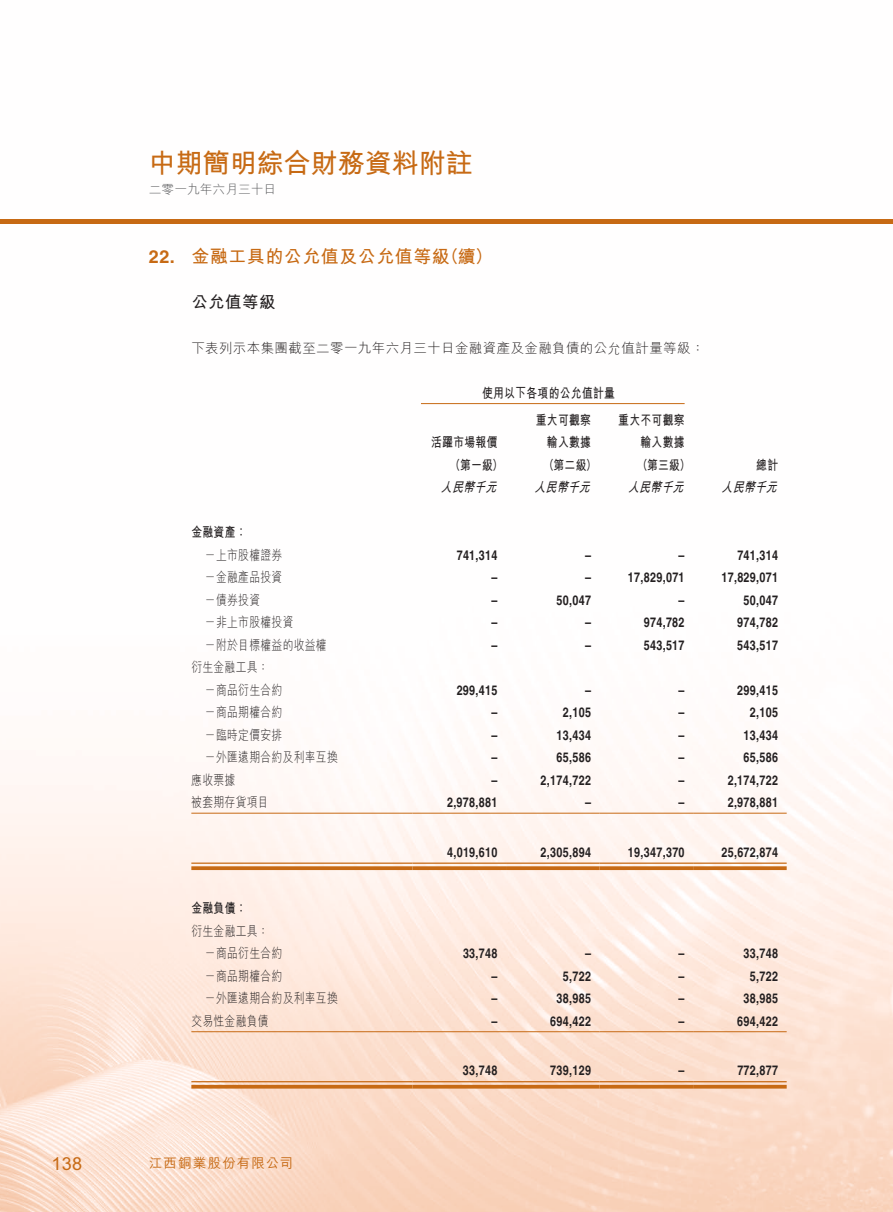
<style>
.page{position:relative;width:893px;height:1212px;background:#fff}
.page>*{position:absolute;margin:0;border:0;box-sizing:border-box;transform-origin:0 0}
.t1{font:700 27px "M Hei HK";color:#c76a14}
.t2{font:700 18px "M Hei HK";letter-spacing:.03em;color:#c76a14}
.t3{font:500 18px "M Hei HK";color:#c76a14}
.t4{font:700 16.5px "M Hei HK";letter-spacing:.03em;color:#231f20}
.t5{font:700 13.5px "Helvetica LT Std";letter-spacing:.03em;color:#231f20;scale:.8 1}
.t6{font:300 13.5px/22.5px "M Hei HK";letter-spacing:.03em;color:#231f20;scale:.8 1}
.t7{font:700 13.5px/22.5px "M Hei HK";letter-spacing:.03em;color:#231f20;scale:.8 1}
.t8{font:300 13.5px "M Hei HK";letter-spacing:.03em;color:#231f20}
.t9{font:italic 700 13.5px "M Hei HK";color:#231f20;scale:.8 1}
.t10{font:500 13.5px "M Hei HK";letter-spacing:.075em;color:#c76a14}
.t11{font:300 12.75px "M Hei HK";color:#57585a}
.s1{font-family:"Helvetica LT Std"}
</style>
<div class="page">
<img style="left:0;top:223px;width:893px;height:989px">
<hr style="left:0;top:219px;width:893px;height:4px;background:#c76a14">
<hr style="left:421px;top:403px;width:264px;height:1px;background:#c76a14">
<hr style="left:191px;top:813px;width:221px;height:1px;background:#c76a14">
<hr style="left:412px;top:813px;width:94px;height:1px;background:#c76a14">
<hr style="left:506px;top:813px;width:94px;height:1px;background:#c76a14">
<hr style="left:600px;top:813px;width:93px;height:1px;background:#c76a14">
<hr style="left:693px;top:813px;width:94px;height:1px;background:#c76a14">
<hr style="left:191px;top:862px;width:221px;height:2px;background:#c76a14">
<svg style="left:191px;top:866px;width:221px;height:4px"></svg>
<hr style="left:412px;top:862px;width:94px;height:2px;background:#c76a14">
<svg style="left:412px;top:866px;width:94px;height:4px"></svg>
<hr style="left:506px;top:862px;width:94px;height:2px;background:#c76a14">
<svg style="left:506px;top:866px;width:94px;height:4px"></svg>
<hr style="left:600px;top:862px;width:93px;height:2px;background:#c76a14">
<svg style="left:600px;top:866px;width:93px;height:4px"></svg>
<hr style="left:693px;top:862px;width:94px;height:2px;background:#c76a14">
<svg style="left:693px;top:866px;width:94px;height:4px"></svg>
<hr style="left:191px;top:1031px;width:221px;height:1px;background:#c76a14">
<hr style="left:412px;top:1031px;width:94px;height:1px;background:#c76a14">
<hr style="left:506px;top:1031px;width:94px;height:1px;background:#c76a14">
<hr style="left:600px;top:1031px;width:93px;height:1px;background:#c76a14">
<hr style="left:693px;top:1031px;width:94px;height:1px;background:#c76a14">
<hr style="left:191px;top:1081px;width:221px;height:1px;background:#c76a14">
<hr style="left:191px;top:1085px;width:221px;height:3px;background:#c76a14">
<hr style="left:412px;top:1081px;width:94px;height:1px;background:#c76a14">
<hr style="left:412px;top:1085px;width:94px;height:3px;background:#c76a14">
<hr style="left:506px;top:1081px;width:94px;height:1px;background:#c76a14">
<hr style="left:506px;top:1085px;width:94px;height:3px;background:#c76a14">
<hr style="left:600px;top:1081px;width:93px;height:1px;background:#c76a14">
<hr style="left:600px;top:1085px;width:93px;height:3px;background:#c76a14">
<hr style="left:693px;top:1081px;width:94px;height:1px;background:#c76a14">
<hr style="left:693px;top:1085px;width:94px;height:3px;background:#c76a14">
<h1 class="t1" style="left:149px;top:143px;width:325px">中期簡明綜合財務資料附註</h1>
<p class="t11" style="left:149px;top:183px;width:129px">二零一九年六月三十日</p>
<h2 class="t2" style="left:149px;top:243px;width:345px"><span class="s1">22.</span> 金融工具的公允值及公允值等級（續）</h2>
<p class="t4" style="left:191px;top:290px;width:86px">公允值等級</p>
<p class="t8" style="left:191px;top:341px;width:515px">下表列示本集團截至二零一九年六月三十日金融資產及金融負債的公允值計量等級：</p>
<p class="t7" style="left:482px;top:380px;width:168px">使用以下各項的公允值計量</p>
<p class="t7" style="left:450px;top:430px;width:68px;text-indent:-19px">活躍市場報價（第一級）</p>
<p class="t7" style="left:536px;top:407px;width:77px;text-align:center">重大可觀察輸入數據<br>（第二級）</p>
<p class="t7" style="left:637px;top:407px;width:68px;text-indent:-19px">重大不可觀察輸入數據（第三級）</p>
<p class="t7" style="left:756px;top:452px;width:29px">總計</p>
<p class="t9" style="left:441px;top:477px;width:76px">人民幣千元</p>
<p class="t9" style="left:534px;top:477px;width:76px">人民幣千元</p>
<p class="t9" style="left:628px;top:477px;width:76px">人民幣千元</p>
<p class="t9" style="left:722px;top:477px;width:76px">人民幣千元</p>
<p class="t7" style="left:191px;top:520px;width:71px">金融資產：</p>
<p class="t6" style="left:205px;top:543px;width:98px">－上市股權證券</p>
<p class="t5" style="left:457px;top:547px;width:53px">741,314</p>
<p class="t5" style="left:585px;top:547px;width:9px">–</p>
<p class="t5" style="left:679px;top:547px;width:9px">–</p>
<p class="t5" style="left:737px;top:547px;width:53px">741,314</p>
<p class="t6" style="left:205px;top:566px;width:98px">－金融產品投資</p>
<p class="t5" style="left:491px;top:569px;width:9px">–</p>
<p class="t5" style="left:585px;top:569px;width:9px">–</p>
<p class="t5" style="left:628px;top:569px;width:72px">17,829,071</p>
<p class="t5" style="left:721px;top:569px;width:72px">17,829,071</p>
<p class="t6" style="left:205px;top:588px;width:71px">－債券投資</p>
<p class="t5" style="left:491px;top:592px;width:9px">–</p>
<p class="t5" style="left:556px;top:592px;width:45px">50,047</p>
<p class="t5" style="left:679px;top:592px;width:9px">–</p>
<p class="t5" style="left:744px;top:592px;width:45px">50,047</p>
<p class="t6" style="left:205px;top:611px;width:112px">－非上市股權投資</p>
<p class="t5" style="left:491px;top:614px;width:9px">–</p>
<p class="t5" style="left:585px;top:614px;width:9px">–</p>
<p class="t5" style="left:644px;top:614px;width:53px">974,782</p>
<p class="t5" style="left:737px;top:614px;width:53px">974,782</p>
<p class="t6" style="left:205px;top:633px;width:154px">－附於目標權益的收益權</p>
<p class="t5" style="left:491px;top:637px;width:9px">–</p>
<p class="t5" style="left:585px;top:637px;width:9px">–</p>
<p class="t5" style="left:644px;top:637px;width:53px">543,517</p>
<p class="t5" style="left:737px;top:637px;width:53px">543,517</p>
<p class="t6" style="left:205px;top:656px;width:98px;text-indent:-14px">衍生金融工具：－商品衍生合約</p>
<p class="t5" style="left:457px;top:682px;width:53px">299,415</p>
<p class="t5" style="left:585px;top:682px;width:9px">–</p>
<p class="t5" style="left:679px;top:682px;width:9px">–</p>
<p class="t5" style="left:737px;top:682px;width:53px">299,415</p>
<p class="t6" style="left:205px;top:701px;width:98px">－商品期權合約</p>
<p class="t5" style="left:491px;top:704px;width:9px">–</p>
<p class="t5" style="left:563px;top:704px;width:37px">2,105</p>
<p class="t5" style="left:679px;top:704px;width:9px">–</p>
<p class="t5" style="left:750px;top:704px;width:37px">2,105</p>
<p class="t6" style="left:205px;top:723px;width:98px">－臨時定價安排</p>
<p class="t5" style="left:491px;top:727px;width:9px">–</p>
<p class="t5" style="left:556px;top:727px;width:45px">13,434</p>
<p class="t5" style="left:679px;top:727px;width:9px">–</p>
<p class="t5" style="left:744px;top:727px;width:45px">13,434</p>
<p class="t6" style="left:205px;top:746px;width:168px">－外匯遠期合約及利率互換</p>
<p class="t5" style="left:491px;top:749px;width:9px">–</p>
<p class="t5" style="left:556px;top:749px;width:45px">65,586</p>
<p class="t5" style="left:679px;top:749px;width:9px">–</p>
<p class="t5" style="left:744px;top:749px;width:45px">65,586</p>
<p class="t6" style="left:191px;top:768px;width:57px">應收票據</p>
<p class="t5" style="left:491px;top:772px;width:9px">–</p>
<p class="t5" style="left:541px;top:772px;width:65px">2,174,722</p>
<p class="t5" style="left:679px;top:772px;width:9px">–</p>
<p class="t5" style="left:728px;top:772px;width:65px">2,174,722</p>
<p class="t6" style="left:191px;top:791px;width:98px">被套期存貨項目</p>
<p class="t5" style="left:447px;top:794px;width:65px">2,978,881</p>
<p class="t5" style="left:585px;top:794px;width:9px">–</p>
<p class="t5" style="left:679px;top:794px;width:9px">–</p>
<p class="t5" style="left:728px;top:794px;width:65px">2,978,881</p>
<p class="t5" style="left:447px;top:844px;width:65px">4,019,610</p>
<p class="t5" style="left:541px;top:844px;width:65px">2,305,894</p>
<p class="t5" style="left:628px;top:844px;width:72px">19,347,370</p>
<p class="t5" style="left:721px;top:844px;width:72px">25,672,874</p>
<p class="t7" style="left:191px;top:896px;width:71px">金融負債：</p>
<p class="t6" style="left:205px;top:919px;width:98px;text-indent:-14px">衍生金融工具：－商品衍生合約</p>
<p class="t5" style="left:463px;top:945px;width:45px">33,748</p>
<p class="t5" style="left:585px;top:945px;width:9px">–</p>
<p class="t5" style="left:679px;top:945px;width:9px">–</p>
<p class="t5" style="left:744px;top:945px;width:45px">33,748</p>
<p class="t6" style="left:205px;top:964px;width:98px">－商品期權合約</p>
<p class="t5" style="left:491px;top:968px;width:9px">–</p>
<p class="t5" style="left:563px;top:968px;width:37px">5,722</p>
<p class="t5" style="left:679px;top:968px;width:9px">–</p>
<p class="t5" style="left:750px;top:968px;width:37px">5,722</p>
<p class="t6" style="left:205px;top:987px;width:168px">－外匯遠期合約及利率互換</p>
<p class="t5" style="left:491px;top:990px;width:9px">–</p>
<p class="t5" style="left:556px;top:990px;width:45px">38,985</p>
<p class="t5" style="left:679px;top:990px;width:9px">–</p>
<p class="t5" style="left:744px;top:990px;width:45px">38,985</p>
<p class="t6" style="left:191px;top:1009px;width:98px">交易性金融負債</p>
<p class="t5" style="left:491px;top:1013px;width:9px">–</p>
<p class="t5" style="left:550px;top:1013px;width:53px">694,422</p>
<p class="t5" style="left:679px;top:1013px;width:9px">–</p>
<p class="t5" style="left:737px;top:1013px;width:53px">694,422</p>
<p class="t5" style="left:463px;top:1062px;width:45px">33,748</p>
<p class="t5" style="left:550px;top:1062px;width:53px">739,129</p>
<p class="t5" style="left:679px;top:1062px;width:9px">–</p>
<p class="t5" style="left:737px;top:1062px;width:53px">772,877</p>
<h2 class="t3" style="left:52px;top:1150px;width:32px">138</h2>
<p class="t10" style="left:149px;top:1153px;width:146px">江西銅業股份有限公司</p>
</div>
